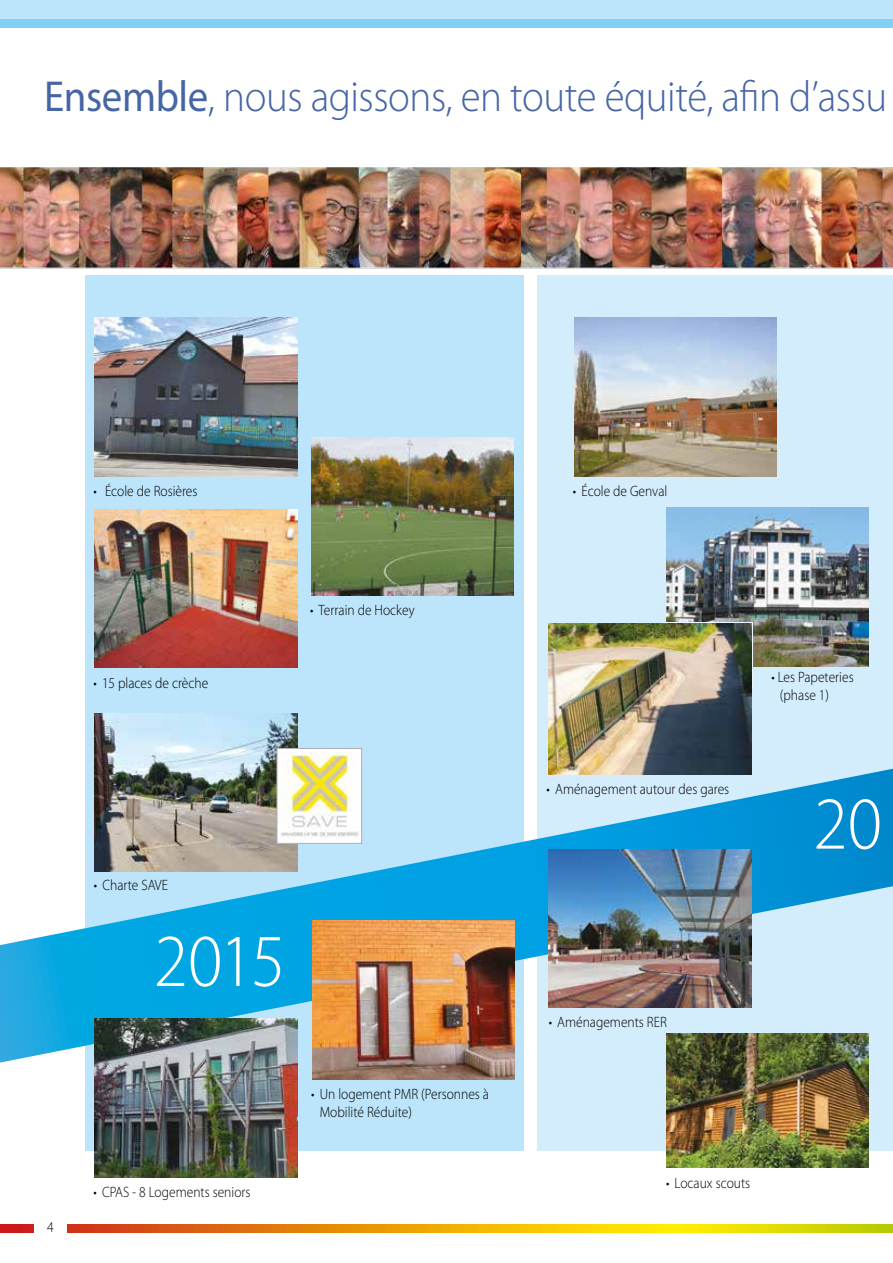
<style>
.page{position:relative;width:893px;height:1263px;background:#fff}
.page>*{position:absolute;margin:0;border:0;box-sizing:border-box;transform-origin:0 0}
.t1{font:300 75px "Myriad Pro";letter-spacing:-.02em;color:#fff;scale:.94 1}
.t2{font:300 43.5px "Myriad Pro";letter-spacing:-.01em;color:#4665a5;scale:.94 1}
.t3{font:300 15px/18px "Myriad Pro";color:#000;scale:.9 1}
.s1{font-weight:400}
</style>
<div class="page">
<div style="left:85px;top:276px;width:439px;height:874px;background:#bce4fa"></div>
<div style="left:537px;top:276px;width:356px;height:874px;background:#d4edfc"></div>
<svg style="left:0;top:1224px;width:893px;height:8px;background:#e5a106"></svg>
<div style="left:0;top:0;width:893px;height:19px;background:#bce4fa"></div>
<div style="left:0;top:19px;width:893px;height:9px;background:#83d0f5"></div>
<svg style="left:0;top:769px;width:893px;height:293px"></svg>
<img style="left:666px;top:508px;width:202px;height:158px">
<img style="left:95px;top:318px;width:202px;height:158px">
<img style="left:574px;top:318px;width:202px;height:158px">
<img style="left:95px;top:509px;width:202px;height:159px">
<img style="left:95px;top:713px;width:202px;height:159px">
<img style="left:666px;top:1033px;width:202px;height:134px">
<img style="left:95px;top:1018px;width:202px;height:159px">
<div style="left:277px;top:748px;width:85px;height:95px;background:#fff"></div>
<img style="left:278px;top:753px;width:81px;height:85px">
<div style="left:276px;top:748px;width:86px;height:96px;border:1px solid #b3b2b2"></div>
<img style="left:549px;top:849px;width:202px;height:159px">
<img style="left:312px;top:920px;width:203px;height:159px">
<img style="left:311px;top:437px;width:203px;height:159px">
<svg style="left:662px;top:622px;width:91px;height:66px"></svg>
<img style="left:549px;top:624px;width:202px;height:150px">
<img style="left:0;top:168px;width:893px;height:108px">
<div style="left:34px;top:1221px;width:33px;height:16px;background:#fff"></div>
<h2 class="t2" style="left:44px;top:72px;width:898px"><span class="s1">Ensemble</span>, nous agissons, en toute équité, afin d’assu</h2>
<p class="t3" style="left:94px;top:482px;width:117px">• École de Rosières</p>
<p class="t3" style="left:310px;top:601px;width:118px">• Terrain de Hockey</p>
<p class="t3" style="left:573px;top:482px;width:106px">• École de Genval</p>
<p class="t3" style="left:94px;top:674px;width:129px">• 15 places de crèche</p>
<p class="t3" style="left:780px;top:668px;width:83px;text-indent:-9px">• Les Papeteries (phase 1)</p>
<p class="t3" style="left:94px;top:876px;width:84px">• Charte SAVE</p>
<h1 class="t1" style="left:154px;top:920px;width:142px">2015</h1>
<p class="t3" style="left:47px;top:1218px;width:9px">4</p>
<p class="t3" style="left:94px;top:1183px;width:176px">• CPAS - 8 Logements seniors</p>
<p class="t3" style="left:320px;top:1085px;width:190px;text-indent:-9px">• Un logement PMR (Personnes à<br>Mobilité Réduite)</p>
<p class="t3" style="left:547px;top:780px;width:204px">• Aménagement autour des gares</p>
<p class="t3" style="left:549px;top:1013px;width:133px">• Aménagements RER</p>
<p class="t3" style="left:666px;top:1174px;width:95px">• Locaux scouts</p>
<h1 class="t1" style="left:813px;top:782px;width:75px">20</h1>
</div>
